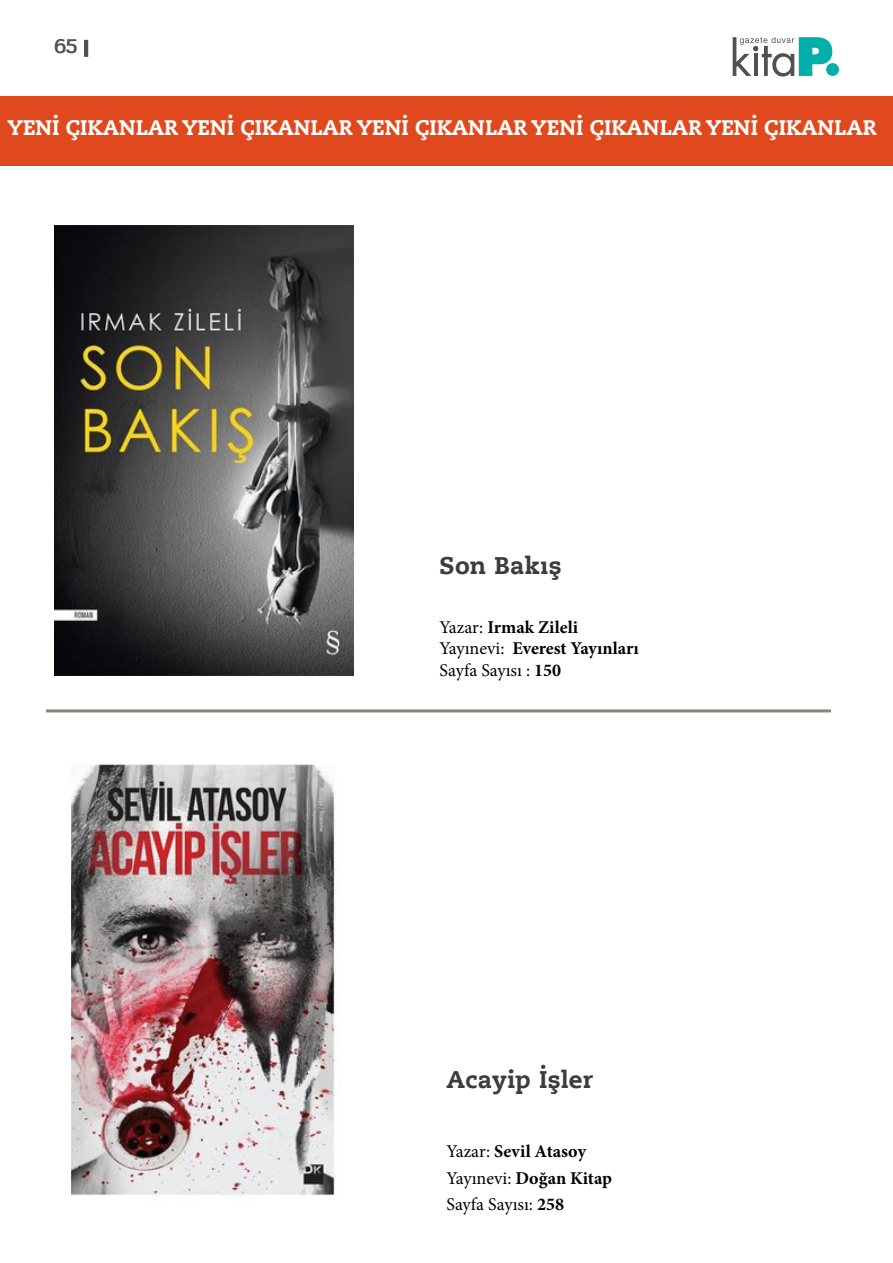
<style>
.page{position:relative;width:893px;height:1263px;background:#fff}
.page>*{position:absolute;margin:0;border:0;box-sizing:border-box;transform-origin:0 0}
.t1{font:700 24px "Caecilia LT Std Roman";letter-spacing:.01em;color:#3c3c3b}
.t2{font:700 21px "Caecilia LT Std Roman";color:#fff}
.t3{font:500 21px "Pridi";color:#515150}
.t4{font:700 18px/21.6px "Minion Pro";color:#000}
.t5{font:18px/26.7px "Minion Pro";color:#000}
.s1{font-weight:400}
.s2{font-weight:700}
</style>
<div class="page">
<svg style="left:733px;top:37px;width:99px;height:40px"></svg>
<div style="left:826px;top:63px;width:13px;height:13px;background:#00afaa;border-radius:50%"></div>
<hr style="left:84px;top:40px;width:4px;height:17px;background:#505050">
<hr style="left:46px;top:709px;width:785px;height:3px;background:#8b827a">
<img style="left:71px;top:764px;width:265px;height:433px">
<img style="left:55px;top:226px;width:298px;height:450px">
<div style="left:0;top:96px;width:893px;height:69px;background:#e0491d"></div>
<p class="t3" style="left:54px;top:31px;width:25px">65</p>
<p class="t2" style="left:7px;top:114px;width:870px">YENİ ÇIKANLAR YENİ ÇIKANLAR YENİ ÇIKANLAR YENİ ÇIKANLAR YENİ ÇIKANLAR</p>
<p class="t1" style="left:440px;top:550px;width:124px">Son Bakış</p>
<p class="t4" style="left:440px;top:616px;width:201px"><span class="s1">Yazar:</span> Irmak Zileli<br><span class="s1">Yayınevi:</span> Everest Yayınları<br><span class="s1">Sayfa Sayısı :</span> 150</p>
<p class="t1" style="left:446px;top:1064px;width:148px">Acayip İşler</p>
<p class="t5" style="left:446px;top:1138px;width:167px">Yazar: <span class="s2">Sevil Atasoy<br></span>Yayınevi: <span class="s2">Doğan Kitap<br></span>Sayfa Sayısı: <span class="s2">258</span></p>
</div>
